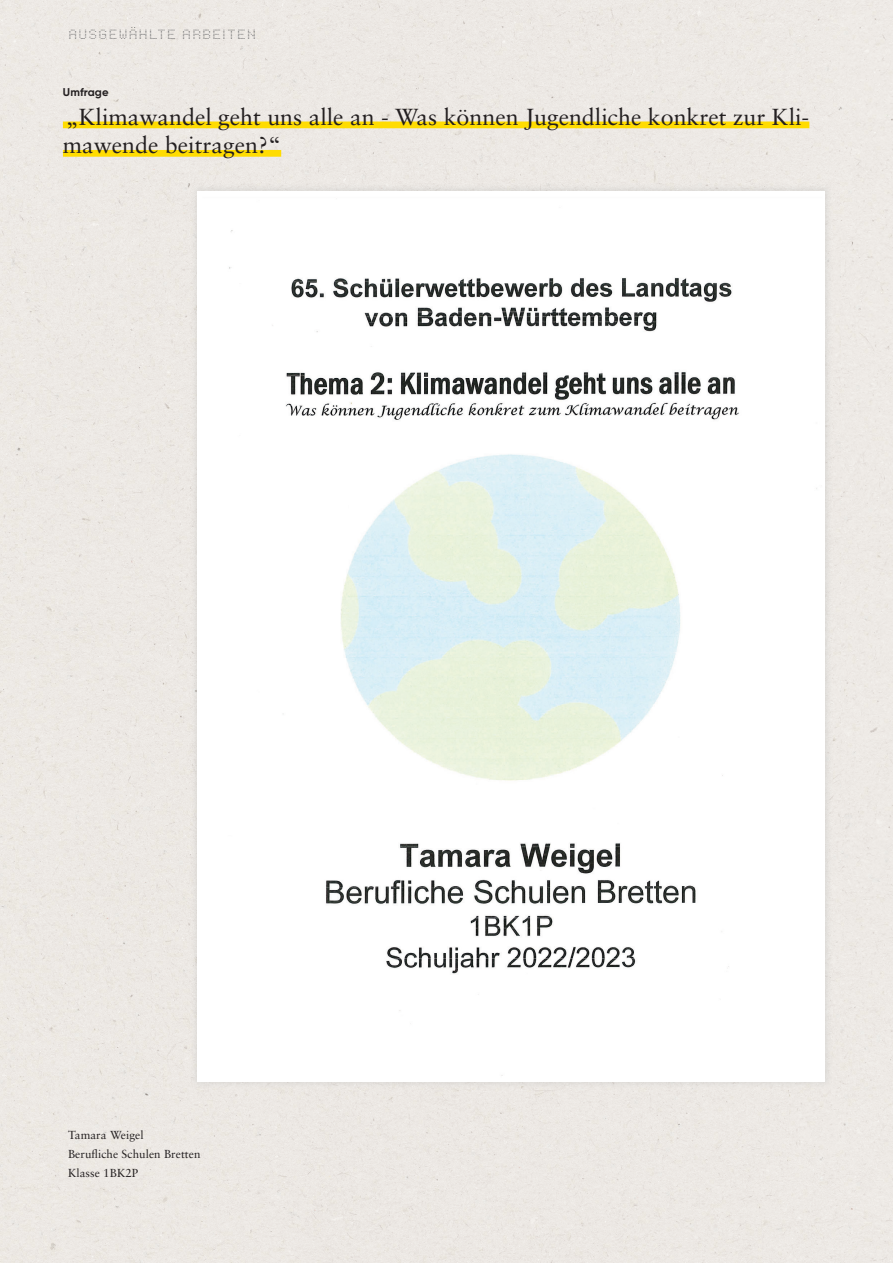
<style>
.page{position:relative;width:893px;height:1263px;background:#fff}
.page>*{position:absolute;margin:0;border:0;box-sizing:border-box;transform-origin:0 0}
.t1{font:23.25px/28.5px "Sabon LT Pro";color:#231f20}
.t2{font:700 12.75px "Mono Point";letter-spacing:.05em;color:#57585a}
.t3{font:11.7px/18.9px "Sabon LT Pro";letter-spacing:.005em;color:#231f20}
.t4{font:700 11.25px "Gilroy";letter-spacing:.01em;color:#231f20}
</style>
<div class="page">
<div style="left:0;top:0;width:210px;height:210px;background:#ede9e4"></div>
<div style="left:210px;top:0;width:420px;height:183px;background:#ece8e4"></div>
<div style="left:630px;top:0;width:210px;height:210px;background:#ede9e5"></div>
<div style="left:840px;top:0;width:53px;height:1263px;background:#edeae5"></div>
<div style="left:0;top:210px;width:190px;height:842px;background:#ede9e4"></div>
<div style="left:788px;top:210px;width:53px;height:1053px;background:#ede9e5"></div>
<div style="left:0;top:1052px;width:210px;height:211px;background:#ece8e4"></div>
<div style="left:210px;top:1089px;width:578px;height:174px;background:#ece8e4"></div>
<img style="left:190px;top:183px;width:643px;height:906px">
<img style="left:198px;top:191px;width:627px;height:890px">
<div style="left:63px;top:122px;width:746px;height:6px;background:#ffdc01"></div>
<div style="left:63px;top:150px;width:218px;height:7px;background:#ffdc01"></div>
<p class="t2" style="left:68px;top:27px;width:190px">AUSGEWAHLTE ARBEITEN</p>
<p class="t4" style="left:63px;top:85px;width:47px">Umfrage</p>
<p class="t1" style="left:63px;top:102px;width:748px">„Klimawandel geht uns alle an - Was können Jugendliche konkret zur Kli&shy;mawende beitragen?“</p>
<p class="t3" style="left:68px;top:1125px;width:134px">Tamara Weigel<br>Berufliche Schulen Bretten<br>Klasse 1BK2P</p>
</div>
